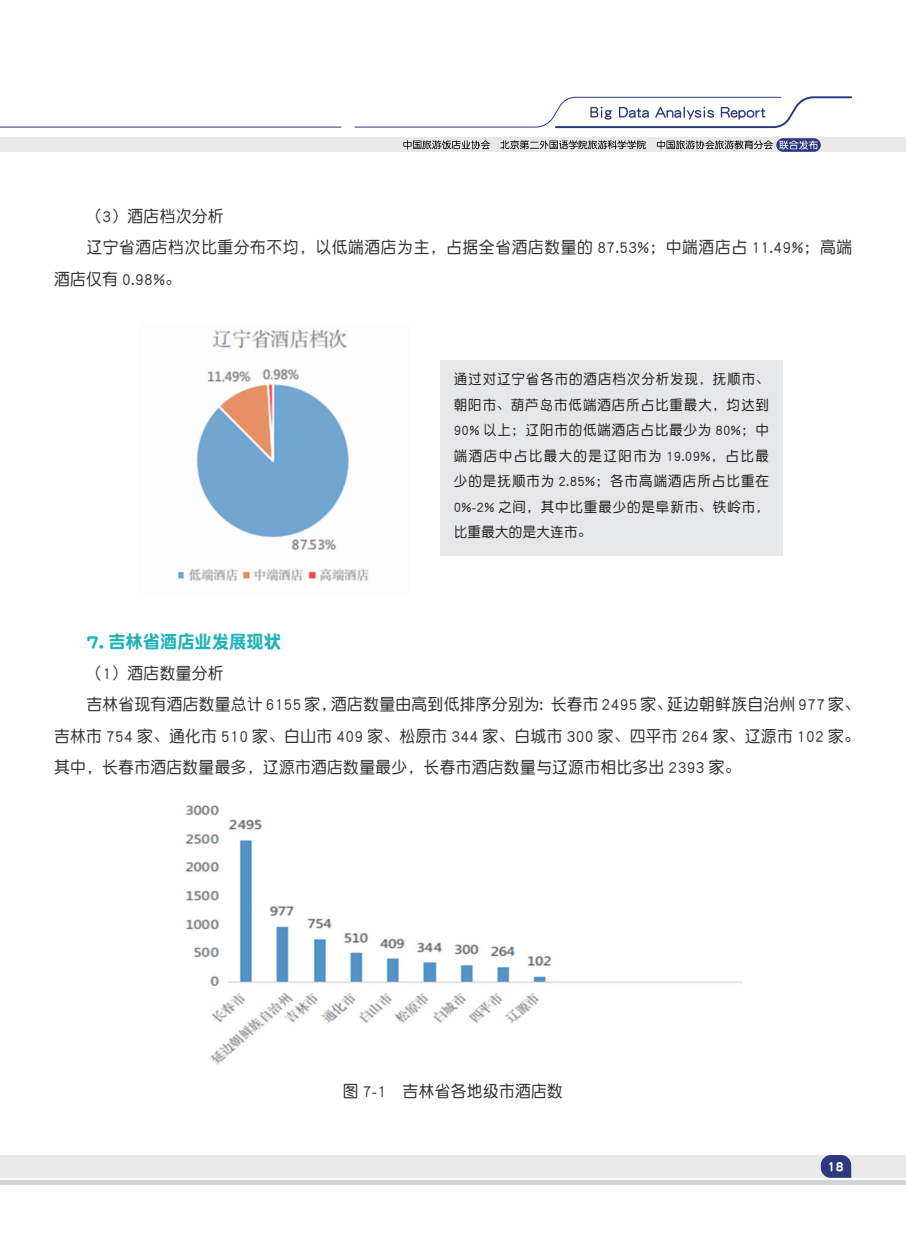
<style>
.page{position:relative;width:906px;height:1238px;background:#fff}
.page>*{position:absolute;margin:0;border:0;box-sizing:border-box;transform-origin:0 0}
.t1{font:18.15px "DFP Yuan W9";color:#21b3b9;scale:.95 1}
.t2{font:16.5px "DFP Yuan W5";letter-spacing:.02em;color:#312f30;scale:.95 1}
.t3{font:16.5px "DFP Yuan W5";letter-spacing:.04em;color:#312f30;scale:.95 1}
.t4{font:14.1px/25.5px "DFP Yuan W5";letter-spacing:.065em;color:#231f20;text-align:justify;scale:.95 1}
.t5{font:13.5px "DFP Yuan W9";color:#fff;scale:.8 1}
</style>
<div class="page">
<div style="left:0;top:137px;width:906px;height:15px;background:#eae9e9"></div>
<svg style="left:0;top:126px;width:341px;height:2px"></svg>
<svg style="left:354px;top:96px;width:499px;height:33px"></svg>
<svg style="left:403px;top:140px;width:87px;height:9px"></svg>
<svg style="left:500px;top:140px;width:146px;height:9px"></svg>
<svg style="left:657px;top:140px;width:116px;height:9px"></svg>
<div style="left:776px;top:138px;width:44px;height:14px;background:#2c387f;border-radius:7px"></div>
<svg style="left:779px;top:140px;width:39px;height:10px"></svg>
<div style="left:0;top:1154px;width:906px;height:23px;background:#eae9e9"></div>
<div style="left:0;top:1180px;width:906px;height:5px;background:#d2d4d5"></div>
<svg style="left:820px;top:1154px;width:31px;height:23px"></svg>
<img style="left:178px;top:329px;width:191px;height:253px">
<img style="left:185px;top:805px;width:558px;height:260px">
<div style="left:440px;top:360px;width:342px;height:195px;background:#e6e7e9"></div>
<p class="t2" style="left:86px;top:208px;width:146px">（3）酒店档次分析</p>
<p class="t3" style="left:86px;top:239px;width:807px">辽宁省酒店档次比重分布不均，以低端酒店为主，占据全省酒店数量的 87.53%；中端酒店占 11.49%；高端</p>
<p class="t2" style="left:54px;top:271px;width:135px">酒店仅有 0.98%。</p>
<p class="t4" style="left:454px;top:366px;width:333px">通过对辽宁省各市的酒店档次分析发现，抚顺市、朝阳市、葫芦岛市低端酒店所占比重最大，均达到90% 以上；辽阳市的低端酒店占比最少为 80%；中端酒店中占比最大的是辽阳市为 19.09%，占比最少的是抚顺市为 2.85%；各市高端酒店所占比重在0%-2% 之间，其中比重最少的是阜新市、铁岭市，比重最大的是大连市。</p>
<p class="t1" style="left:86px;top:632px;width:206px">7. 吉林省酒店业发展现状</p>
<p class="t2" style="left:86px;top:664px;width:146px">（1）酒店数量分析</p>
<p class="t2" style="left:86px;top:696px;width:815px">吉林省现有酒店数量总计 6155 家，酒店数量由高到低排序分别为：长春市 2495 家、延边朝鲜族自治州 977 家、</p>
<p class="t2" style="left:54px;top:727px;width:849px">吉林市 754 家、通化市 510 家、白山市 409 家、松原市 344 家、白城市 300 家、四平市 264 家、辽源市 102 家。</p>
<p class="t2" style="left:54px;top:759px;width:724px">其中，长春市酒店数量最多，辽源市酒店数量最少，长春市酒店数量与辽源市相比多出 2393 家。</p>
<p class="t2" style="left:343px;top:1082px;width:233px">图 7-1 吉林省各地级市酒店数</p>
<p class="t5" style="left:828px;top:1159px;width:21px">18</p>
</div>
